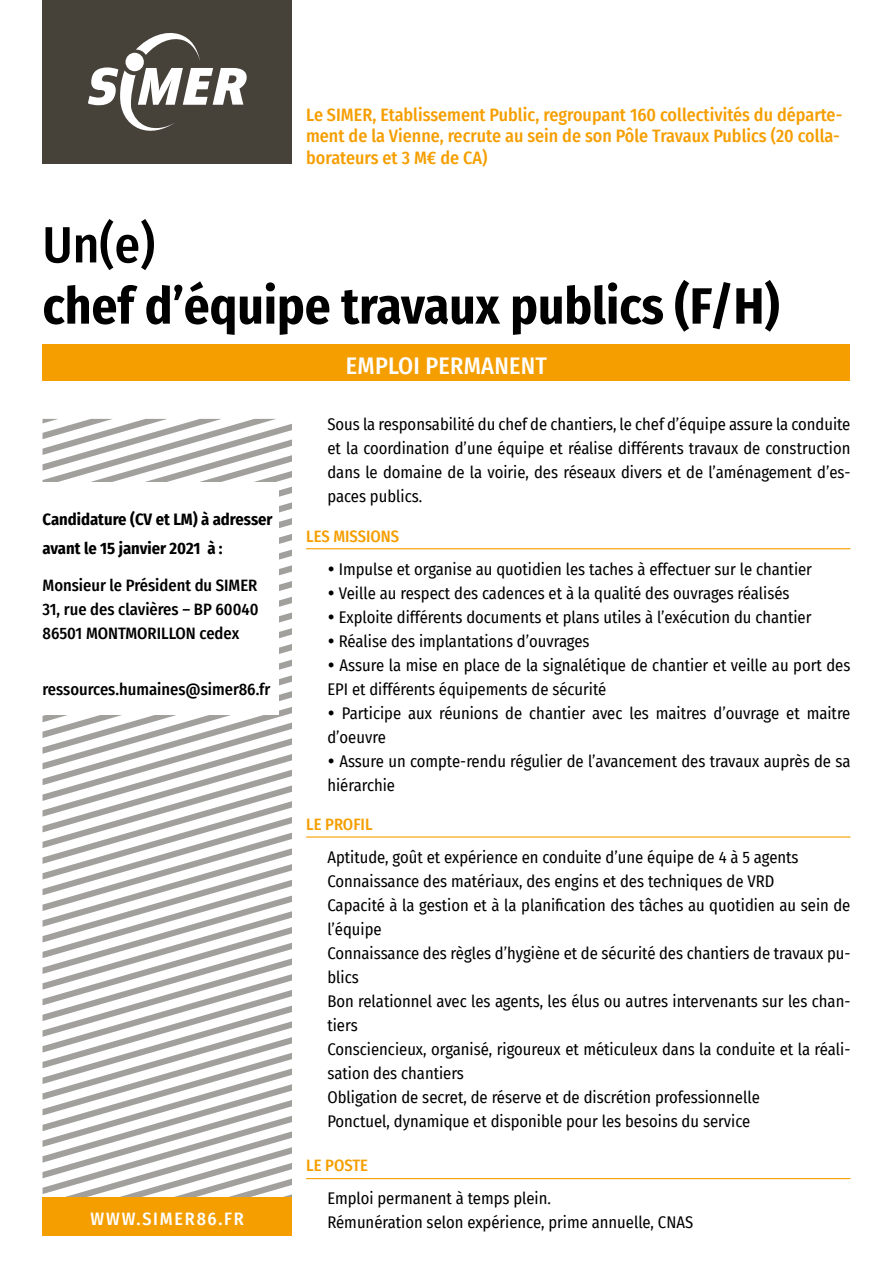
<style>
.page{position:relative;width:893px;height:1263px;background:#fff}
.page>*{position:absolute;margin:0;border:0;box-sizing:border-box;transform-origin:0 0}
.t1{font:700 51px/61.2px "Fira Sans Condensed";color:#000}
.t2{font:500 24px "Fira Sans Condensed";letter-spacing:.01em;color:#fff}
.t3{font:500 18px/21.6px "Fira Sans Condensed";color:#f59e00}
.t4{font:500 18px "Fira Sans Condensed";letter-spacing:.1em;color:#fff}
.t5{font:16.5px/24px "Fira Sans Condensed";color:#000}
.t6{font:500 16.5px "Fira Sans Condensed";color:#000}
.t7{font:700 16.5px/28.5px "Fira Sans Condensed";color:#000}
.t8{font:500 16.5px "Fira Sans Condensed";color:#f59e00}
.s1{font-weight:500}
</style>
<div class="page">
<svg style="left:43px;top:419px;width:249px;height:778px"></svg>
<div style="left:43px;top:0;width:249px;height:164px;background:#464139"></div>
<div style="left:43px;top:344px;width:807px;height:37px;background:#f59e00"></div>
<div style="left:43px;top:1197px;width:249px;height:38px;background:#f59e00"></div>
<svg style="left:88px;top:33px;width:159px;height:98px"></svg>
<hr style="left:306px;top:548px;width:544px;height:1px;background:#f59e00">
<hr style="left:306px;top:836px;width:544px;height:1px;background:#f59e00">
<hr style="left:306px;top:1178px;width:544px;height:1px;background:#f59e00">
<div style="left:36px;top:482px;width:243px;height:232px;background:#fff"></div>
<p class="t3" style="left:306px;top:103px;width:538px">Le SIMER, Etablissement Public, regroupant 160 collectivités du départe&shy;ment de la Vienne, recrute au sein de son Pôle Travaux Publics (20 colla&shy;borateurs et 3 M€ de CA)</p>
<p class="t1" style="left:43px;top:211px;width:738px"><span class="s1">Un(e)<br></span>chef d’équipe travaux publics (F/H)</p>
<p class="t2" style="left:346px;top:347px;width:203px">EMPLOI PERMANENT</p>
<p class="t7" style="left:43px;top:504px;width:232px">Candidature (CV et LM) à adresser avant le 15 janvier 2021 à :</p>
<p class="t6" style="left:43px;top:572px;width:216px">Monsieur le Président du SIMER</p>
<p class="t6" style="left:43px;top:596px;width:217px">31, rue des clavières – BP 60040</p>
<p class="t6" style="left:43px;top:620px;width:198px">86501 MONTMORILLON cedex</p>
<p class="t6" style="left:43px;top:676px;width:229px">ressources.humaines@simer86.fr</p>
<p class="t4" style="left:91px;top:1204px;width:155px">WWW.SIMER86.FR</p>
<p class="t5" style="left:327px;top:412px;width:524px;text-align:justify">Sous la responsabilité du chef de chantiers, le chef d’équipe assure la conduite et la coordination d’une équipe et réalise différents travaux de construction dans le domaine de la voirie, des réseaux divers et de l’aménagement d’es&shy;paces publics.</p>
<p class="t8" style="left:306px;top:523px;width:95px">LES MISSIONS</p>
<p class="t5" style="left:327px;top:556px;width:486px">• Impulse et organise au quotidien les taches à effectuer sur le chantier</p>
<p class="t5" style="left:327px;top:580px;width:464px">• Veille au respect des cadences et à la qualité des ouvrages réalisés</p>
<p class="t5" style="left:327px;top:604px;width:486px">• Exploite différents documents et plans utiles à l’exécution du chantier</p>
<p class="t5" style="left:327px;top:628px;width:264px">• Réalise des implantations d’ouvrages</p>
<p class="t5" style="left:327px;top:652px;width:524px">• Assure la mise en place de la signalétique de chantier et veille au port des<br>EPI et différents équipements de sécurité</p>
<p class="t5" style="left:327px;top:700px;width:524px">• Participe aux réunions de chantier avec les maitres d’ouvrage et maitre d’oeuvre</p>
<p class="t5" style="left:327px;top:748px;width:524px">• Assure un compte-rendu régulier de l’avancement des travaux auprès de sa hiérarchie</p>
<p class="t8" style="left:306px;top:811px;width:68px">LE PROFIL</p>
<p class="t5" style="left:327px;top:845px;width:473px">Aptitude, goût et expérience en conduite d’une équipe de 4 à 5 agents</p>
<p class="t5" style="left:327px;top:869px;width:448px">Connaissance des matériaux, des engins et des techniques de VRD</p>
<p class="t5" style="left:327px;top:893px;width:524px">Capacité à la gestion et à la planification des tâches au quotidien au sein de l’équipe</p>
<p class="t5" style="left:327px;top:941px;width:524px">Connaissance des règles d’hygiène et de sécurité des chantiers de travaux pu&shy;blics</p>
<p class="t5" style="left:327px;top:989px;width:524px">Bon relationnel avec les agents, les élus ou autres intervenants sur les chan&shy;tiers</p>
<p class="t5" style="left:327px;top:1037px;width:524px">Consciencieux, organisé, rigoureux et méticuleux dans la conduite et la réali&shy;sation des chantiers</p>
<p class="t5" style="left:327px;top:1085px;width:434px">Obligation de secret, de réserve et de discrétion professionnelle</p>
<p class="t5" style="left:327px;top:1109px;width:424px">Ponctuel, dynamique et disponible pour les besoins du service</p>
<p class="t8" style="left:306px;top:1152px;width:63px">LE POSTE</p>
<p class="t5" style="left:327px;top:1186px;width:225px">Emploi permanent à temps plein.</p>
<p class="t5" style="left:327px;top:1210px;width:367px">Rémunération selon expérience, prime annuelle, CNAS</p>
</div>
